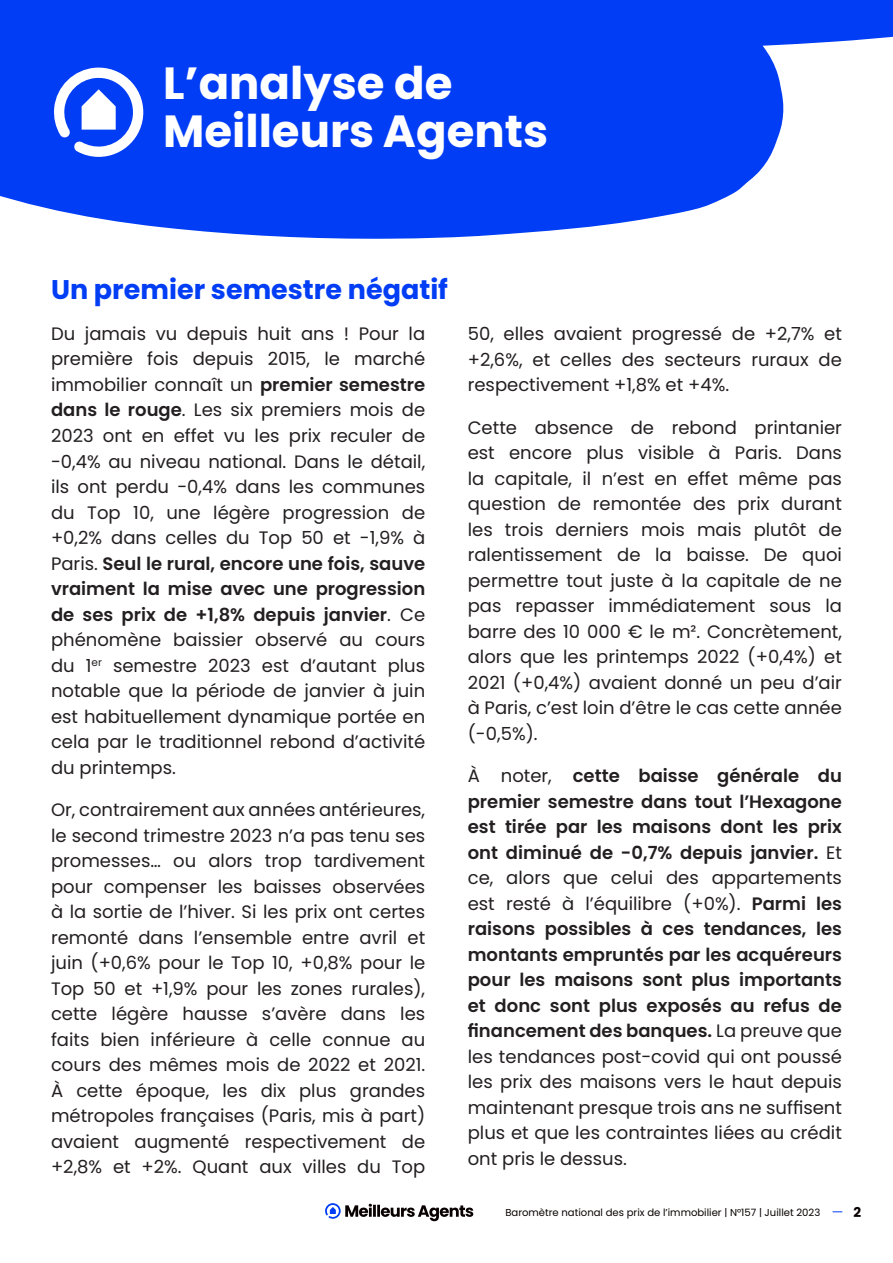
<style>
.page{position:relative;width:893px;height:1263px;background:#fff}
.page>*{position:absolute;margin:0;border:0;box-sizing:border-box;transform-origin:0 0}
.t1{font:700 45px/48px "Poppins";color:#fff}
.t2{font:700 27px "Poppins";color:#003df5}
.t3{font:18px/25.5px "Poppins";color:#231f20;text-align:justify}
.t4{font:600 18px/25.5px "Poppins";color:#231f20;text-align:justify}
.t5{font:700 13.5px "Poppins";color:#090000}
.t6{font:10.05px "Poppins";color:#090000}
.s1{font-weight:600}
.s2{font-weight:400}
</style>
<div class="page">
<svg style="left:325px;top:1203px;width:148px;height:18px"></svg>
<svg style="left:0;top:81px;width:784px;height:158px;background:#1b52f6"></svg>
<div style="left:0;top:0;width:893px;height:81px;background:#003df5"></div>
<svg style="left:53px;top:66px;width:90px;height:91px"></svg>
<h1 class="t1" style="left:163px;top:60px;width:387px">L’analyse de<br>Meilleurs Agents</h1>
<h2 class="t2" style="left:51px;top:274px;width:398px">Un premier semestre négatif</h2>
<p class="t3" style="left:51px;top:321px;width:376px">Du jamais vu depuis huit ans ! Pour la première fois depuis 2015, le marché immobilier connaît un <span class="s1">premier semestre dans le rouge</span>. Les six premiers mois de 2023 ont en effet vu les prix reculer de -0,4% au niveau national. Dans le détail, ils ont perdu -0,4% dans les communes du Top 10, une légère progression de +0,2% dans celles du Top 50 et -1,9% à Paris. <span class="s1">Seul le rural, encore une fois, sauve vraiment la mise avec une progression de ses prix de +1,8% depuis janvier</span>. Ce phénomène baissier observé au cours du 1<sup>er</sup> semestre 2023 est d’autant plus notable que la période de janvier à juin est habituellement dynamique portée en cela par le traditionnel rebond d’activité du printemps.</p>
<p class="t3" style="left:51px;top:797px;width:376px">Or, contrairement aux années antérieures, le second trimestre 2023 n’a pas tenu ses promesses… ou alors trop tardivement pour compenser les baisses observées à la sortie de l’hiver. Si les prix ont certes remonté dans l’ensemble entre avril et juin (+0,6% pour le Top 10, +0,8% pour le Top 50 et +1,9% pour les zones rurales), cette légère hausse s’avère dans les faits bien inférieure à celle connue au cours des mêmes mois de 2022 et 2021.<br>À cette époque, les dix plus grandes métropoles françaises (Paris, mis à part) avaient augmenté respectivement de +2,8% et +2%. Quant aux villes du Top</p>
<p class="t3" style="left:468px;top:321px;width:376px">50, elles avaient progressé de +2,7% et +2,6%, et celles des secteurs ruraux de respectivement +1,8% et +4%.</p>
<p class="t3" style="left:468px;top:415px;width:376px">Cette absence de rebond printanier est encore plus visible à Paris. Dans la capitale, il n’est en effet même pas question de remontée des prix durant les trois derniers mois mais plutôt de ralentissement de la baisse. De quoi permettre tout juste à la capitale de ne pas repasser immédiatement sous la barre des 10 000 € le m². Concrètement, alors que les printemps 2022 (+0,4%) et 2021 (+0,4%) avaient donné un peu d’air à Paris, c’est loin d’être le cas cette année (-0,5%).</p>
<p class="t4" style="left:468px;top:763px;width:376px"><span class="s2">À noter,</span> cette baisse générale du premier semestre dans tout l’Hexagone est tirée par les maisons dont les prix ont diminué de -0,7% depuis janvier. <span class="s2">Et ce, alors que celui des appartements est resté à l’équilibre (+0%).</span> Parmi les raisons possibles à ces tendances, les montants empruntés par les acquéreurs pour les maisons sont plus importants et donc sont plus exposés au refus de financement des banques. <span class="s2">La preuve que les tendances post-covid qui ont poussé les prix des maisons vers le haut depuis maintenant presque trois ans ne suffisent plus et que les contraintes liées au crédit ont pris le dessus.</span></p>
<p class="t6" style="left:505px;top:1206px;width:316px">Baromètre national des prix de l’immobilier | N°157 | Juillet 2023</p>
<p class="t5" style="left:853px;top:1205px;width:9px">2</p>
</div>
